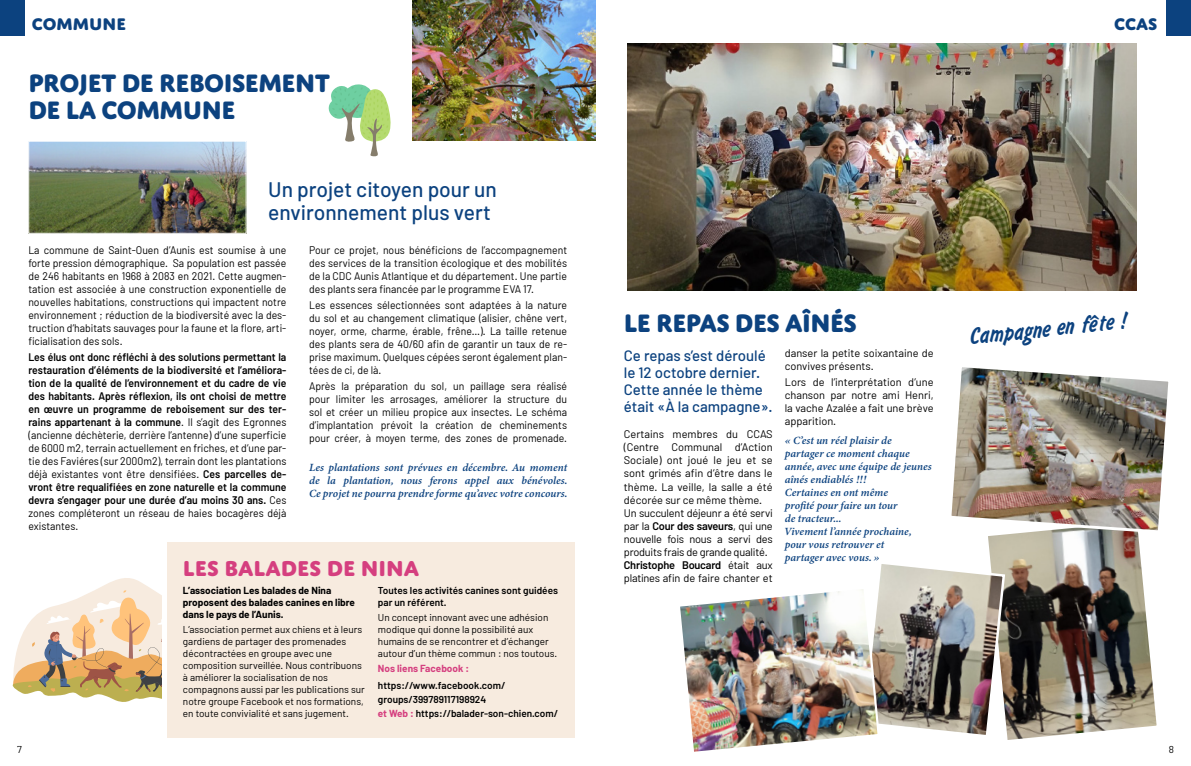
<style>
.page{position:relative;width:1191px;height:766px;background:#fff}
.page>*{position:absolute;margin:0;border:0;box-sizing:border-box;transform-origin:0 0}
.t1{font:800 27px/27.1px "Domus Titling";letter-spacing:-.02em;color:#0c427f}
.t2{font:26px "LTC Flash";color:#0c427f}
.t3{font:800 23px "Domus Titling";color:#d53f7f}
.t4{font:500 21px/22.7px "Barlow";color:#0c427f}
.t5{font:800 18px "Domus Titling";color:#0c427f}
.t6{font:500 15px/17px "Barlow";color:#0c427f}
.t7{font:11px/13px "Barlow";color:#000;text-align:justify;scale:.95 1}
.t8{font:600 11px/13px "Barlow";color:#000;text-align:justify;scale:.95 1}
.t9{font:11px/13px "Barlow";color:#000}
.t10{font:italic 11px/13px "Minion Variable Concept";color:#0c427f}
.t11{font:10px/12px "Barlow";color:#000}
.t12{font:600 10px/14px "Barlow";color:#000}
.t13{font:700 10px/12px "Barlow";color:#000}
.t14{font:700 10px "Barlow";color:#d53f7f}
.s1{font-weight:400}
.s2{font-weight:700;color:#d53f7f}
.s3{font-weight:600}
</style>
<div class="page">
<div style="left:167px;top:541px;width:407px;height:196px;background:#f7ebdf"></div>
<div style="left:0;top:0;width:24px;height:35px;background:#0c427f"></div>
<img style="left:988px;top:534px;width:169px;height:206px">
<img style="left:680px;top:559px;width:326px;height:193px">
<img style="left:951px;top:367px;width:218px;height:167px">
<img style="left:627px;top:43px;width:509px;height:247px">
<img style="left:30px;top:143px;width:214px;height:88px">
<div style="left:28px;top:141px;width:218px;height:92px;border:1px solid #fff"></div>
<svg style="left:328px;top:84px;width:63px;height:72px"></svg>
<div style="left:1167px;top:0;width:24px;height:35px;background:#0c427f"></div>
<img style="left:413px;top:0;width:182px;height:141px">
<svg style="left:12px;top:578px;width:150px;height:124px"></svg>
<h3 class="t5" style="left:32px;top:12px;width:96px">COMMUNE</h3>
<h1 class="t1" style="left:28px;top:69px;width:303px">PROJET DE REBOISEMENT<br>DE LA COMMUNE</h1>
<h3 class="t4" style="left:268px;top:177px;width:230px">Un projet citoyen pour un environnement plus vert</h3>
<p class="t7" style="left:28px;top:243px;width:273px">La commune de Saint-Ouen d’Aunis est soumise à une forte pression démographique. Sa population est passée de 246 habitants en 1968 à 2083 en 2021. Cette augmen&shy;tation est associée à une construction exponentielle de nouvelles habitations, constructions qui impactent notre environnement ; réduction de la biodiversité avec la des&shy;truction d’habitats sauvages pour la faune et la flore, arti&shy;ficialisation des sols.</p>
<p class="t8" style="left:28px;top:350px;width:273px">Les élus ont donc réfléchi à des solutions permettant la restauration d’éléments de la biodiversité et l’améliora&shy;tion de la qualité de l’environnement et du cadre de vie des habitants. Après réflexion, ils ont choisi de mettre en œuvre un programme de reboisement sur des ter&shy;rains appartenant à la commune<span class="s1">. Il s’agit des Egronnes (ancienne déchèterie, derrière l’antenne) d’une superficie de 6000 m2, terrain actuellement en friches, et d’une par&shy;tie des Faviéres (sur 2000m2), terrain dont les plantations déjà existantes vont être densifiées.</span> Ces parcelles de&shy;vront être requalifiées en zone naturelle et la commune devra s’engager pour une durée d’au moins 30 ans. <span class="s1">Ces zones compléteront un réseau de haies bocagères déjà existantes.</span></p>
<p class="t7" style="left:309px;top:243px;width:273px">Pour ce projet, nous bénéficions de l’accompagnement des services de la transition écologique et des mobilités de la CDC Aunis Atlantique et du département. Une partie des plants sera financée par le programme EVA 17.</p>
<p class="t7" style="left:309px;top:298px;width:273px">Les essences sélectionnées sont adaptées à la nature du sol et au changement climatique (alisier, chêne vert, noyer, orme, charme, érable, frêne…). La taille retenue des plants sera de 40/60 afin de garantir un taux de re&shy;prise maximum. Quelques cépées seront également plan&shy;tées de ci, de là.</p>
<p class="t7" style="left:309px;top:379px;width:273px">Après la préparation du sol, un paillage sera réalisé pour limiter les arrosages, améliorer la structure du sol et créer un milieu propice aux insectes. Le schéma d’implantation prévoit la création de cheminements pour créer, à moyen terme, des zones de promenade.</p>
<p class="t10" style="left:309px;top:460px;width:259px;text-align:justify">Les plantations sont prévues en décembre. Au moment de la plantation, nous ferons appel aux bénévoles.<br>Ce projet ne pourra prendre forme qu’avec votre concours.</p>
<h3 class="t3" style="left:183px;top:554px;width:238px">LES BALADES DE NINA</h3>
<p class="t11" style="left:17px;top:743px;width:6px">7</p>
<p class="t13" style="left:183px;top:584px;width:174px">L’association Les balades de Nina proposent des balades canines en libre dans le pays de l’Aunis.</p>
<p class="t11" style="left:183px;top:623px;width:183px">L’association permet aux chiens et à leurs gardiens de partager des promenades décontractées en groupe avec une composition surveillée. Nous contribuons à améliorer la socialisation de nos compagnons aussi par les publications sur notre groupe Facebook et nos formations, en toute convivialité et sans jugement.</p>
<p class="t12" style="left:378px;top:584px;width:182px;line-height:12px">Toutes les activités canines sont guidées par un référent.</p>
<p class="t11" style="left:378px;top:611px;width:181px">Un concept innovant avec une adhésion modique qui donne la possibilité aux humains de se rencontrer et d’échanger autour d’un thème commun : nos toutous.</p>
<p class="t14" style="left:378px;top:662px;width:93px">Nos liens Facebook :</p>
<p class="t12" style="left:378px;top:678px;width:181px">https://www.facebook.com/ groups/399789117198924<br><span class="s2">et Web :</span> https://balader-son-chien.com/</p>
<h3 class="t5" style="left:1114px;top:12px;width:45px">CCAS</h3>
<h1 class="t1" style="left:624px;top:309px;width:234px">LE REPAS DES AÎNÉS</h1>
<h2 class="t2" style="left:969px;top:320px;width:159px;rotate:-6deg">Campagne en fête !</h2>
<h3 class="t6" style="left:624px;top:347px;width:150px">Ce repas s’est déroulé le 12 octobre dernier.<br>Cette année le thème était «À la campagne».</h3>
<p class="t9" style="left:624px;top:427px;width:150px">Certains membres du CCAS (Centre Communal d’Action<br>Sociale) ont joué le jeu et se sont grimés afin d’être dans le thème. La veille, la salle a été décorée sur ce même thème.<br>Un succulent déjeunr a été servi par la <span class="s3">Cour des saveurs</span>, qui une nouvelle fois nous a servi des produits frais de grande qualité.<br><span class="s3">Christophe Boucard</span> était aux platines afin de faire chanter et</p>
<p class="t9" style="left:784px;top:346px;width:150px">danser la petite soixantaine de convives présents.</p>
<p class="t9" style="left:784px;top:375px;width:150px;text-align:justify">Lors de l’interprétation d’une chanson par notre ami Henri, la vache Azalée a fait une brève apparition.</p>
<p class="t10" style="left:784px;top:434px;width:148px">« C’est un réel plaisir de partager ce moment chaque année, avec une équipe de jeunes aînés endiablés !!!<br>Certaines en ont même<br>profité pour faire un tour<br>de tracteur...<br>Vivement l’année prochaine, pour vous retrouver et<br>partager avec vous. »</p>
<p class="t11" style="left:1168px;top:743px;width:7px">8</p>
</div>
